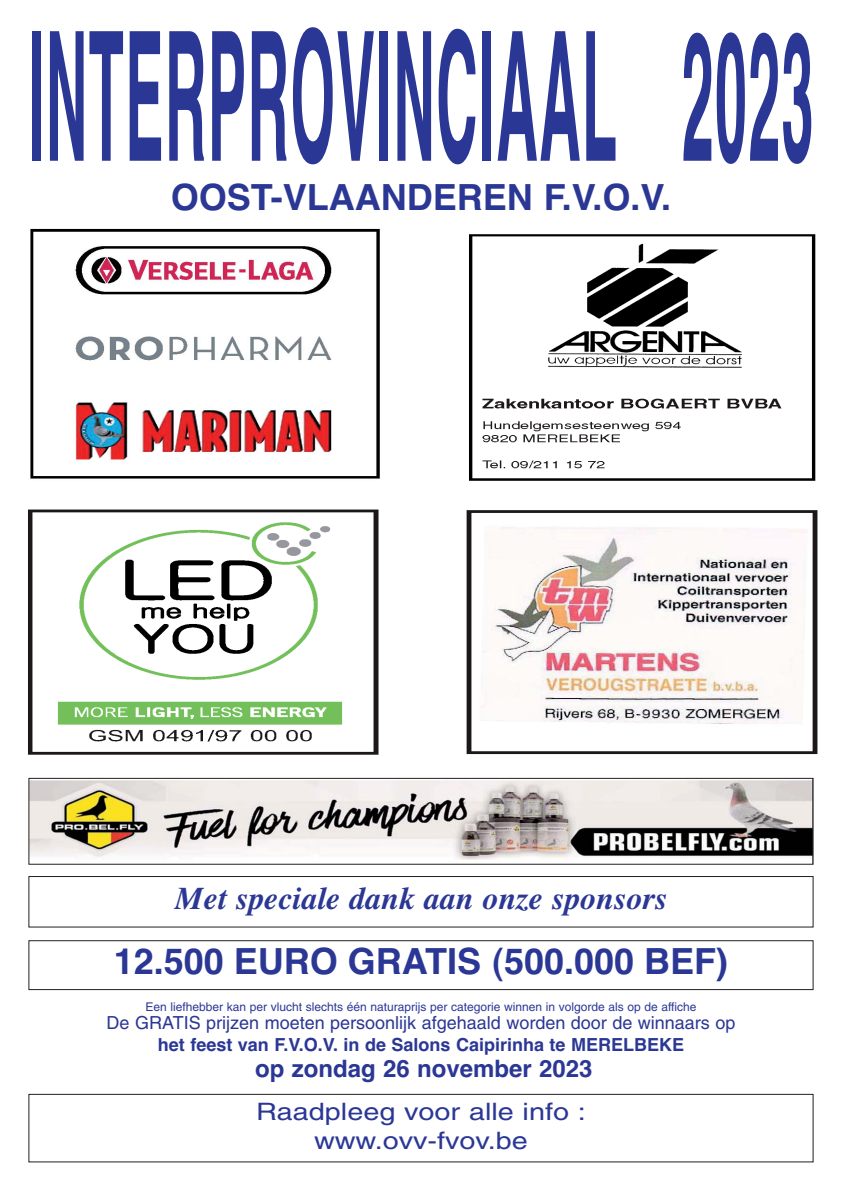
<style>
.page{position:relative;width:842px;height:1191px;background:#fff}
.page>*{position:absolute;margin:0;border:0;box-sizing:border-box;transform-origin:0 0}
.t1{font:700 180px "Helvetica";letter-spacing:.02em;color:#2b3795;scale:.32 1}
.t2{font:700 36px "Helvetica";color:#2b3795}
.t3{font:italic 700 32px "Times";color:#2b3795}
.t4{font:24px/28.8px "Helvetica";color:#2b3795;text-align:center;scale:1.2 1}
.t5{font:700 24px "Helvetica";color:#2b3795}
.t6{font:18px "Helvetica";color:#2b3795}
.t7{font:700 18px "Helvetica";color:#2b3795}
.t8{font:12px "Helvetica";color:#2b3795}
</style>
<div class="page">
<div style="left:28px;top:876px;width:786px;height:52px;border:1px solid #231f20"></div>
<div style="left:28px;top:940px;width:786px;height:50px;border:1px solid #231f20"></div>
<img style="left:30px;top:228px;width:350px;height:251px">
<img style="left:30px;top:780px;width:782px;height:80px">
<div style="left:28px;top:778px;width:786px;height:87px;border:1px solid #231f20"></div>
<div style="left:28px;top:1094px;width:786px;height:68px;border:1px solid #231f20"></div>
<img style="left:469px;top:234px;width:347px;height:247px">
<img style="left:28px;top:509px;width:351px;height:246px">
<img style="left:466px;top:510px;width:352px;height:245px">
<h1 class="t1" style="left:28px;top:32px;width:2455px">INTERPROVINCIAAL 2023</h1>
<h2 class="t2" style="left:171px;top:184px;width:502px">OOST-VLAANDEREN F.V.O.V.</h2>
<h3 class="t3" style="left:175px;top:887px;width:493px">Met speciale dank aan onze sponsors</h3>
<h2 class="t2" style="left:114px;top:948px;width:616px">12.500 EURO GRATIS (500.000 BEF)</h2>
<p class="t8" style="left:145px;top:1002px;width:553px">Een liefhebber kan per vlucht slechts één naturaprijs per categorie winnen in volgorde als op de affiche</p>
<h3 class="t6" style="left:107px;top:1016px;width:630px">De GRATIS prijzen moeten persoonlijk afgehaald worden door de winnaars op</h3>
<h3 class="t7" style="left:158px;top:1038px;width:528px">het feest van F.V.O.V. in de Salons Caipirinha te MERELBEKE</h3>
<h3 class="t5" style="left:255px;top:1060px;width:339px">op zondag 26 november 2023</h3>
<h3 class="t4" style="left:256px;top:1099px;width:276px">Raadpleeg voor alle info : www.ovv-fvov.be</h3>
</div>
